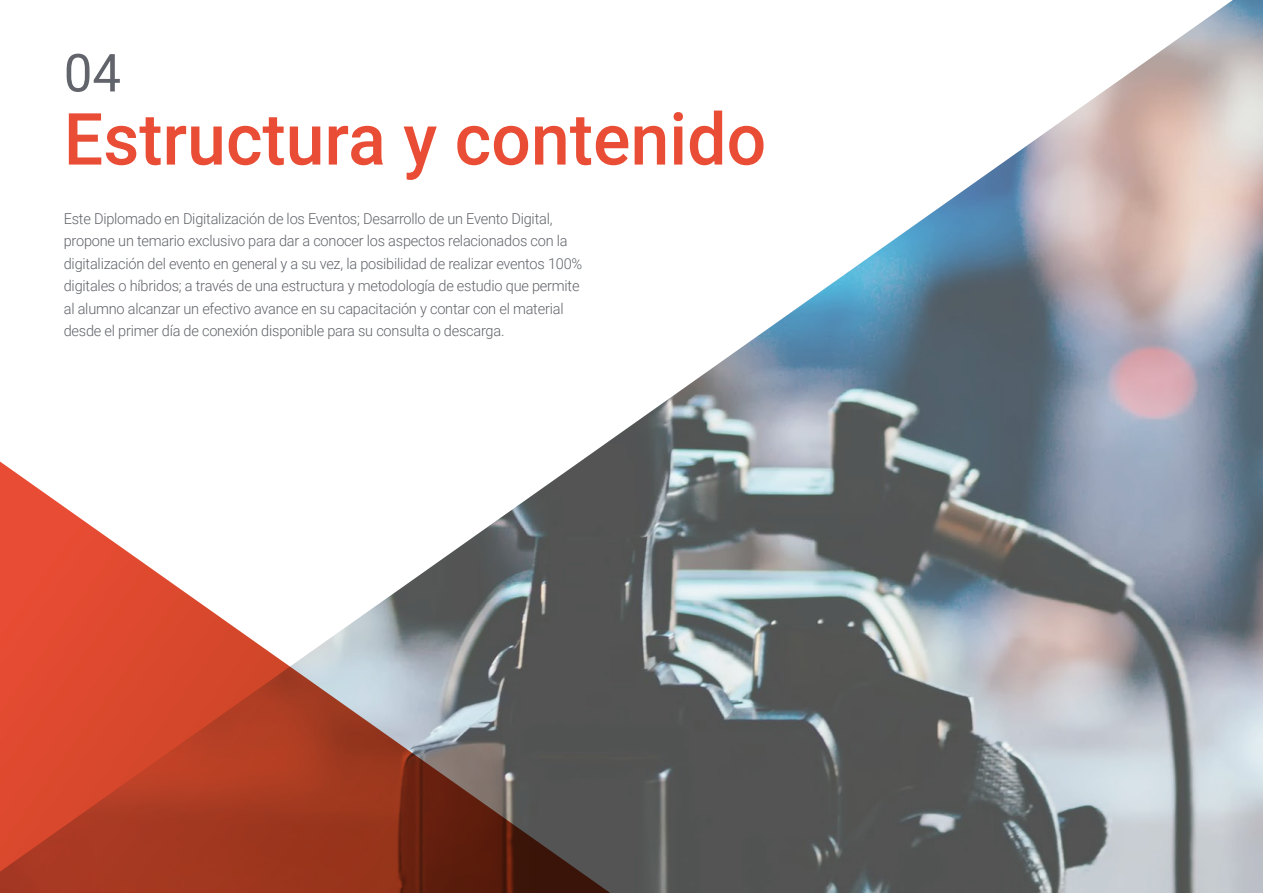
<style>
.page{position:relative;width:1263px;height:893px;background:#fff}
.page>*{position:absolute;margin:0;border:0;box-sizing:border-box;transform-origin:0 0}
.t1{font:500 72px "Roboto";color:#e94d35}
.t2{font:52.5px "Roboto";color:#61646a}
.t3{font:300 15px/22.5px "Roboto";letter-spacing:-.015em;color:#61646a}
</style>
<div class="page">
<img style="left:602px;top:0;width:661px;height:893px">
<svg style="left:0;top:446px;width:640px;height:447px"></svg>
<h2 class="t2" style="left:64px;top:36px;width:59px">04</h2>
<h1 class="t1" style="left:64px;top:89px;width:704px">Estructura y contenido</h1>
<p class="t3" style="left:64px;top:207px;width:520px">Este Diplomado en Digitalización de los Eventos; Desarrollo de un Evento Digital, propone un temario exclusivo para dar a conocer los aspectos relacionados con la digitalización del evento en general y a su vez, la posibilidad de realizar eventos 100% digitales o híbridos; a través de una estructura y metodología de estudio que permite al alumno alcanzar un efectivo avance en su capacitación y contar con el material desde el primer día de conexión disponible para su consulta o descarga.</p>
</div>
